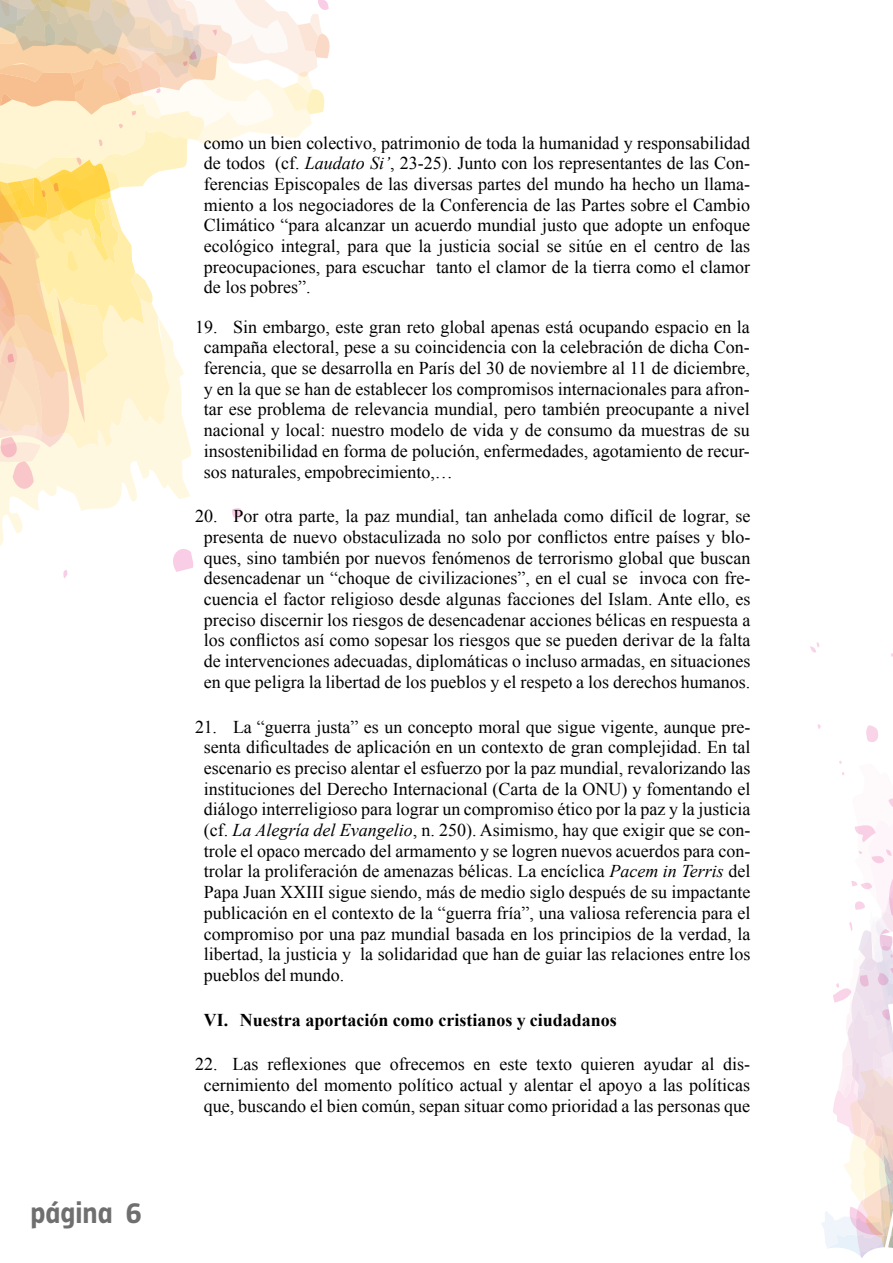
<style>
.page{position:relative;width:893px;height:1263px;background:#fff}
.page>*{position:absolute;margin:0;border:0;box-sizing:border-box;transform-origin:0 0}
.t1{font:700 30px "Taz";color:#706f6f}
.t2{font:18px/20.7px "Times New Roman";color:#000;text-align:justify}
.t3{font:700 18px "Times New Roman";color:#000}
.s1{font-style:italic}
</style>
<div class="page">
<svg style="left:810px;top:642px;width:83px;height:616px"></svg>
<svg style="left:0;top:493px;width:190px;height:53px"></svg>
<svg style="left:166px;top:542px;width:28px;height:30px"></svg>
<svg style="left:63px;top:570px;width:5px;height:8px"></svg>
<svg style="left:232px;top:508px;width:10px;height:11px"></svg>
<svg style="left:0;top:0;width:330px;height:493px"></svg>
<h1 class="t1" style="left:30px;top:1197px;width:113px">página 6</h1>
<p class="t2" style="left:204px;top:132px;width:548px">como un bien colectivo, patrimonio de toda la humanidad y responsabilidad de todos (cf. <span class="s1">Laudato Si’</span>, 23-25). Junto con los representantes de las Con&shy;ferencias Episcopales de las diversas partes del mundo ha hecho un llama&shy;miento a los negociadores de la Conferencia de las Partes sobre el Cambio Climático “para alcanzar un acuerdo mundial justo que adopte un enfoque ecológico integral, para que la justicia social se sitúe en el centro de las preocupaciones, para escuchar tanto el clamor de la tierra como el clamor de los pobres”.</p>
<p class="t2" style="left:204px;top:316px;width:548px;text-indent:-9px">19. Sin embargo, este gran reto global apenas está ocupando espacio en la campaña electoral, pese a su coincidencia con la celebración de dicha Con&shy;ferencia, que se desarrolla en París del 30 de noviembre al 11 de diciembre, y en la que se han de establecer los compromisos internacionales para afron&shy;tar ese problema de relevancia mundial, pero también preocupante a nivel nacional y local: nuestro modelo de vida y de consumo da muestras de su insostenibilidad en forma de polución, enfermedades, agotamiento de recur&shy;sos naturales, empobrecimiento,…</p>
<p class="t2" style="left:195px;top:506px;width:557px;text-align:center">20. Por otra parte, la paz mundial, tan anhelada como difícil de lograr, se presenta de nuevo obstaculizada no solo por conflictos entre países y blo&shy;ques, sino también por nuevos fenómenos de terrorismo global que buscan desencadenar un “choque de civilizaciones”, en el cual se invoca con fre&shy;cuencia el factor religioso desde algunas facciones del Islam. Ante ello, es preciso discernir los riesgos de desencadenar acciones bélicas en respuesta a los conflictos así como sopesar los riesgos que se pueden derivar de la falta de intervenciones adecuadas, diplomáticas o incluso armadas, en situaciones en que peligra la libertad de los pueblos y el respeto a los derechos humanos.</p>
<p class="t2" style="left:204px;top:716px;width:548px;text-indent:-9px">21. La “guerra justa” es un concepto moral que sigue vigente, aunque pre&shy;senta dificultades de aplicación en un contexto de gran complejidad. En tal escenario es preciso alentar el esfuerzo por la paz mundial, revalorizando las instituciones del Derecho Internacional (Carta de la ONU) y fomentando el diálogo interreligioso para lograr un compromiso ético por la paz y la justicia (cf. <span class="s1">La Alegría del Evangelio</span>, n. 250). Asimismo, hay que exigir que se con&shy;trole el opaco mercado del armamento y se logren nuevos acuerdos para con&shy;trolar la proliferación de amenazas bélicas. La encíclica <span class="s1">Pacem in Terris</span> del Papa Juan XXIII sigue siendo, más de medio siglo después de su impactante publicación en el contexto de la “guerra fría”, una valiosa referencia para el compromiso por una paz mundial basada en los principios de la verdad, la libertad, la justicia y la solidaridad que han de guiar las relaciones entre los pueblos del mundo.</p>
<p class="t3" style="left:204px;top:1008px;width:414px">VI. Nuestra aportación como cristianos y ciudadanos</p>
<p class="t2" style="left:195px;top:1054px;width:557px;text-align:center">22. Las reflexiones que ofrecemos en este texto quieren ayudar al dis&shy;cernimiento del momento político actual y alentar el apoyo a las políticas que, buscando el bien común, sepan situar como prioridad a las personas que</p>
</div>
